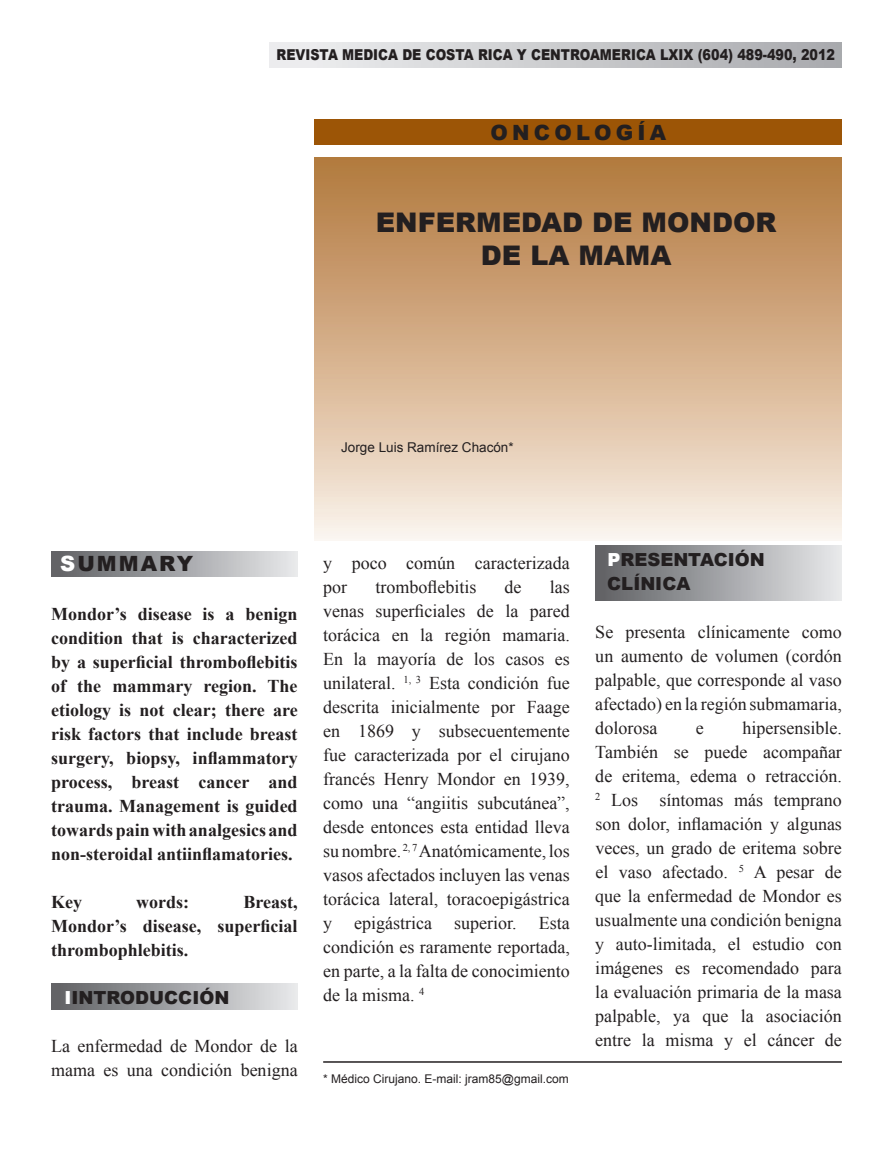
<style>
.page{position:relative;width:893px;height:1149px;background:#fff}
.page>*{position:absolute;margin:0;border:0;box-sizing:border-box;transform-origin:0 0}
.t1{font:900 27px/33.3px "Arial";color:#231f20;text-align:center}
.t2{font:900 21px "Arial";letter-spacing:.19em;color:#231f20}
.t3{font:900 21px "Arial";letter-spacing:.1em;color:#231f20}
.t4{font:18px/24px "Times New Roman";color:#231f20;text-align:justify}
.t5{font:700 18px/24px "Times New Roman";color:#231f20;text-align:justify}
.t6{font:900 18px/24px "Arial";color:#231f20}
.t7{font:900 15px "Arial";color:#231f20;scale:.85 1}
.t8{font:13.5px "Arial";color:#231f20}
.t9{font:12px "Arial";color:#231f20}
.s1{color:#fff}
</style>
<div class="page">
<div style="left:51px;top:551px;width:247px;height:25px;background:linear-gradient(to right,#5e5f63,#e8e9eb)"></div>
<div style="left:51px;top:983px;width:247px;height:26px;background:linear-gradient(to right,#5e5f63,#e8e9eb)"></div>
<div style="left:595px;top:546px;width:247px;height:54px;background:linear-gradient(to right,#5e5f62,#e7e9eb)"></div>
<div style="left:270px;top:42px;width:572px;height:26px;background:linear-gradient(to right,#f0f0f2,#a8aaad)"></div>
<div style="left:315px;top:119px;width:527px;height:26px;background:#9c5506"></div>
<div style="left:315px;top:157px;width:527px;height:383px;background:linear-gradient(to bottom,#b17538,#faefe6)"></div>
<hr style="left:323px;top:1060px;width:519px;height:2px;background:#231f20">
<p class="t7" style="left:276px;top:44px;width:659px">REVISTA MEDICA DE COSTA RICA Y CENTROAMERICA LXIX (604) 489-490, 2012</p>
<p class="t2" style="left:490px;top:117px;width:177px">ONCOLOGÍA</p>
<h1 class="t1" style="left:376px;top:205px;width:402px">ENFERMEDAD DE MONDOR<br>DE LA MAMA</h1>
<p class="t8" style="left:341px;top:438px;width:174px">Jorge Luis Ramírez Chacón*</p>
<p class="t3" style="left:60px;top:548px;width:135px"><span class="s1">S</span>UMMARY</p>
<p class="t5" style="left:51px;top:601px;width:248px">Mondor’s disease is a benign condition that is characterized by a superficial thromboflebitis of the mammary region. The etiology is not clear; there are risk factors that include breast surgery, biopsy, inflammatory process, breast cancer and trauma. Management is guided towards pain with analgesics and non-steroidal antiinflamatories.</p>
<p class="t5" style="left:51px;top:888px;width:32px">Key</p>
<p class="t5" style="left:136px;top:888px;width:54px">words:</p>
<p class="t5" style="left:51px;top:888px;width:248px;text-indent:192px">Breast, Mondor’s disease, superficial thrombophlebitis.</p>
<p class="t6" style="left:65px;top:984px;width:166px"><span class="s1">I</span>INTRODUCCIÓN</p>
<p class="t4" style="left:51px;top:1033px;width:248px">La enfermedad de Mondor de la mama es una condición benigna</p>
<p class="t4" style="left:323px;top:550px;width:248px">y poco común caracterizada por</p>
<p class="t4" style="left:323px;top:574px;width:248px;text-indent:227px">las venas superficiales de la pared torácica en la región mamaria.<br>En la mayoría de los casos es unilateral. <sup>1,</sup> <sup>3</sup> Esta condición fue descrita inicialmente por Faage en 1869 y subsecuentemente fue caracterizada por el cirujano francés Henry Mondor en 1939, como una “angiitis subcutánea”, desde entonces esta entidad lleva su nombre. <sup>2,</sup> <sup>7</sup> Anatómicamente, los vasos afectados incluyen las venas torácica lateral, toracoepigástrica y epigástrica superior. Esta condición es raramente reportada, en parte, a la falta de conocimiento de la misma. <sup>4</sup></p>
<p class="t4" style="left:375px;top:574px;width:103px">tromboflebitis</p>
<p class="t4" style="left:505px;top:574px;width:18px">de</p>
<p class="t9" style="left:323px;top:1070px;width:247px">* Médico Cirujano. E-mail: jram85@gmail.com</p>
<p class="t6" style="left:607px;top:547px;width:159px"><span class="s1">P</span>RESENTACIÓN<br>CLÍNICA</p>
<p class="t4" style="left:595px;top:619px;width:248px">Se presenta clínicamente como un aumento de volumen (cordón palpable, que corresponde al vaso afectado) en la región submamaria, dolorosa</p>
<p class="t4" style="left:595px;top:715px;width:248px;text-indent:147px">hipersensible.<br>También se puede acompañar de eritema, edema o retracción.<br><sup>2</sup> Los síntomas más temprano son dolor, inflamación y algunas veces, un grado de eritema sobre el vaso afectado. <sup>5</sup> A pesar de que la enfermedad de Mondor es usualmente una condición benigna y auto-limitada, el estudio con imágenes es recomendado para la evaluación primaria de la masa palpable, ya que la asociación entre la misma y el cáncer de</p>
<p class="t4" style="left:696px;top:715px;width:9px">e</p>
</div>
